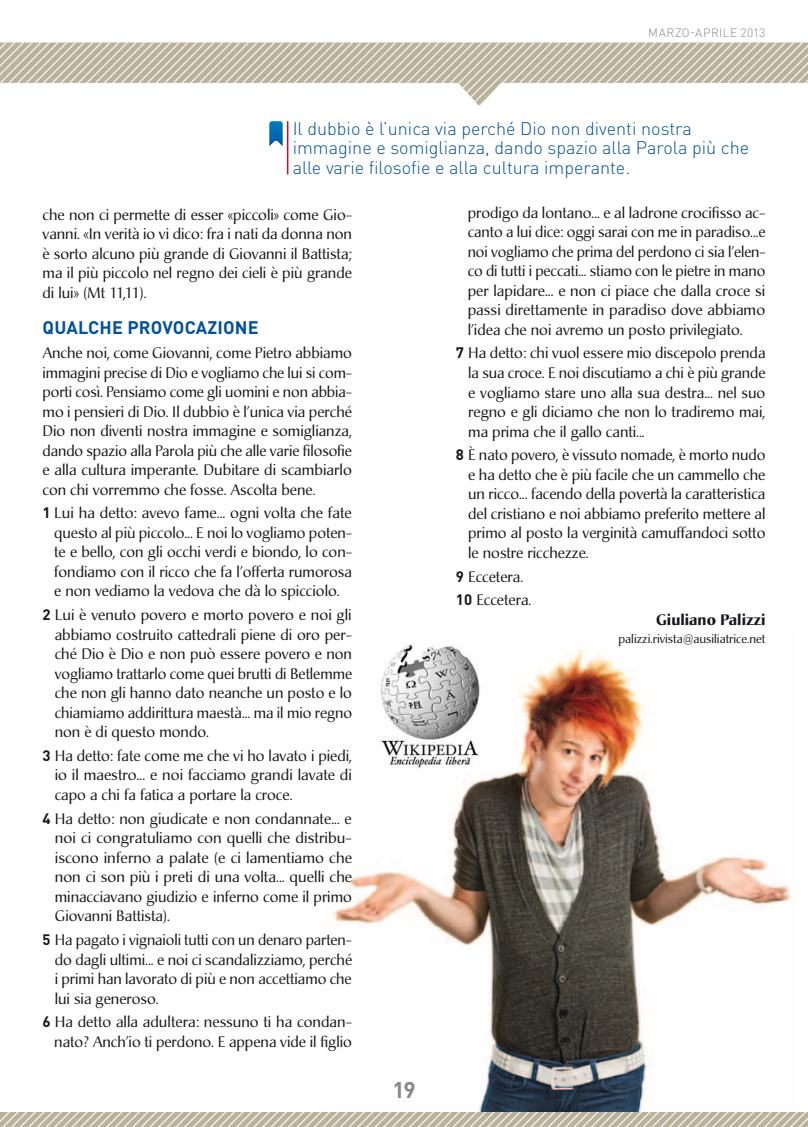
<style>
.page{position:relative;width:808px;height:1127px;background:#fff}
.page>*{position:absolute;margin:0;border:0;box-sizing:border-box;transform-origin:0 0}
.t1{font:700 22.5px "DIN Pro";color:#87888a}
.t2{font:300 18px/19.5px "DIN Pro";color:#00519e}
.t3{font:700 18px "DIN Pro";letter-spacing:.01em;color:#00519e}
.t4{font:15px/19.5px "Christiana";color:#1a171c;text-align:justify}
.t5{font:700 15px "Christiana";color:#1a171c}
.t6{font:12px "Christiana";color:#1a171c}
.t7{font:300 12px "DIN Pro";letter-spacing:.03em;color:#87888a}
.s1{font-family:"DIN";font-weight:700}
</style>
<div class="page">
<img style="left:333px;top:649px;width:458px;height:463px">
<svg style="left:0;top:1112px;width:808px;height:15px;background:#c6bfad"></svg>
<img style="left:375px;top:644px;width:111px;height:128px">
<hr style="left:287px;top:121px;width:1px;height:53px;background:#e2001a">
<svg style="left:269px;top:121px;width:14px;height:25px"></svg>
<svg style="left:0;top:43px;width:808px;height:63px"></svg>
<p class="t7" style="left:648px;top:25px;width:119px">Marzo-aprile 2013</p>
<p class="t2" style="left:293px;top:118px;width:458px">Il dubbio è l’unica via perché Dio non diventi nostra immagine e somiglianza, dando spazio alla Parola più che alle varie filosofie e alla cultura imperante.</p>
<p class="t4" style="left:43px;top:205px;width:311px">che non ci permette di esser «piccoli» come Gio&shy;vanni. «In verità io vi dico: fra i nati da donna non è sorto alcuno più grande di Giovanni il Battista; ma il più piccolo nel regno dei cieli è più grande di lui» (Mt 11,11).</p>
<p class="t3" style="left:43px;top:316px;width:218px">QUALCHE PROVOCAZIONE</p>
<p class="t4" style="left:43px;top:343px;width:311px">Anche noi, come Giovanni, come Pietro abbiamo immagini precise di Dio e vogliamo che lui si com&shy;porti così. Pensiamo come gli uomini e non abbia&shy;mo i pensieri di Dio. Il dubbio è l’unica via perché Dio non diventi nostra immagine e somiglianza, dando spazio alla Parola più che alle varie filosofie e alla cultura imperante. Dubitare di scambiarlo con chi vorremmo che fosse. Ascolta bene.</p>
<p class="t4" style="left:54px;top:504px;width:299px;text-indent:-12px"><span class="s1">1</span> Lui ha detto: avevo fame... ogni volta che fate questo al più piccolo... E noi lo vogliamo poten&shy;te e bello, con gli occhi verdi e biondo, lo con&shy;fondiamo con il ricco che fa l’offerta rumorosa e non vediamo la vedova che dà lo spicciolo.</p>
<p class="t4" style="left:55px;top:605px;width:299px;text-indent:-12px"><span class="s1">2</span> Lui è venuto povero e morto povero e noi gli abbiamo costruito cattedrali piene di oro per&shy;ché Dio è Dio e non può essere povero e non vogliamo trattarlo come quei brutti di Betlemme che non gli hanno dato neanche un posto e lo chiamiamo addirittura maestà... ma il mio regno non è di questo mondo.</p>
<p class="t4" style="left:55px;top:746px;width:299px;text-indent:-12px"><span class="s1">3</span> Ha detto: fate come me che vi ho lavato i piedi, io il maestro... e noi facciamo grandi lavate di capo a chi fa fatica a portare la croce.</p>
<p class="t4" style="left:55px;top:809px;width:299px;text-indent:-12px"><span class="s1">4</span> Ha detto: non giudicate e non condannate... e noi ci congratuliamo con quelli che distribu&shy;iscono inferno a palate (e ci lamentiamo che non ci son più i preti di una volta... quelli che minacciavano giudizio e inferno come il primo Giovanni Battista).</p>
<p class="t4" style="left:55px;top:930px;width:299px;text-indent:-12px"><span class="s1">5</span> Ha pagato i vignaioli tutti con un denaro parten&shy;do dagli ultimi... e noi ci scandalizziamo, perché i primi han lavorato di più e non accettiamo che lui sia generoso.</p>
<p class="t4" style="left:43px;top:1012px;width:311px;text-align:right"><span class="s1">6</span> Ha detto alla adultera: nessuno ti ha condan&shy;nato? Anch’io ti perdono. E appena vide il figlio</p>
<p class="t4" style="left:468px;top:203px;width:299px">prodigo da lontano... e al ladrone crocifisso ac&shy;canto a lui dice: oggi sarai con me in paradiso...e noi vogliamo che prima del perdono ci sia l’elen&shy;co di tutti i peccati... stiamo con le pietre in mano per lapidare... e non ci piace che dalla croce si passi direttamente in paradiso dove abbiamo l’idea che noi avremo un posto privilegiato.</p>
<p class="t4" style="left:468px;top:344px;width:299px;text-indent:-12px"><span class="s1">7</span> Ha detto: chi vuol essere mio discepolo prenda la sua croce. E noi discutiamo a chi è più grande e vogliamo stare uno alla sua destra... nel suo regno e gli diciamo che non lo tradiremo mai, ma prima che il gallo canti...</p>
<p class="t4" style="left:468px;top:445px;width:299px;text-indent:-12px"><span class="s1">8</span> È nato povero, è vissuto nomade, è morto nudo e ha detto che è più facile che un cammello che un ricco... facendo della povertà la caratteristica del cristiano e noi abbiamo preferito mettere al primo al posto la verginità camuffandoci sotto le nostre ricchezze.</p>
<p class="t4" style="left:456px;top:565px;width:77px;line-height:23.7px"><span class="s1">9</span> Eccetera.<br><span class="s1">10</span> Eccetera.</p>
<p class="t5" style="left:656px;top:610px;width:111px">Giuliano Palizzi</p>
<p class="t6" style="left:618px;top:631px;width:148px">palizzi.rivista@ausiliatrice.net</p>
<h1 class="t1" style="left:392px;top:1075px;width:25px">19</h1>
</div>
